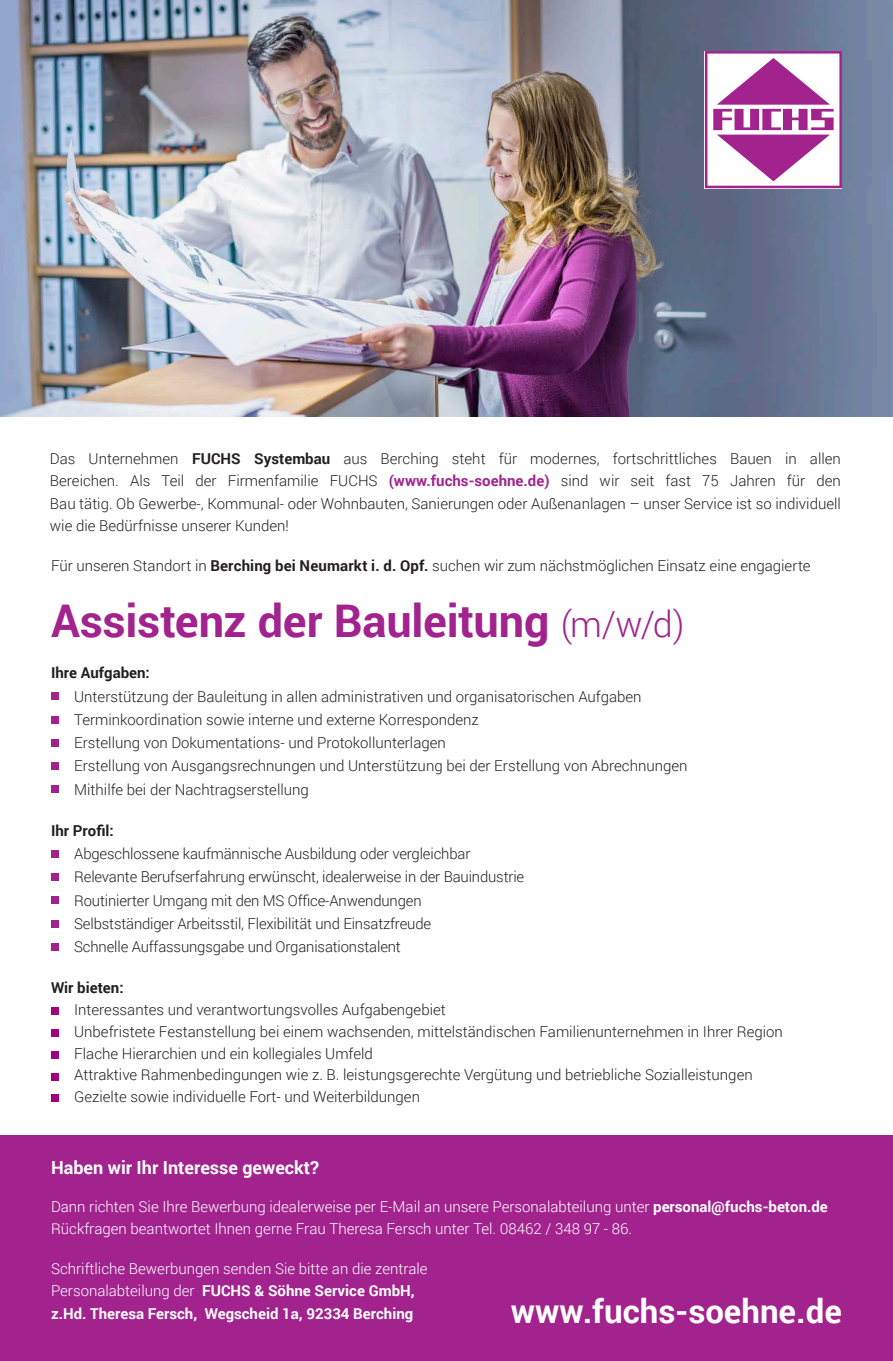
<style>
.page{position:relative;width:893px;height:1361px;background:#fff}
.page>*{position:absolute;margin:0;border:0;box-sizing:border-box;transform-origin:0 0}
.Stellentitel{font:700 45px "Roboto";letter-spacing:-.005em;color:#a2238e}
.t1{font:700 33px "Roboto";color:#fff}
.Zwischenhead_LILA{font:700 18px "Roboto";color:#fff}
.Aufzählung_Stelle{font:300 15px/22.5px "Roboto";color:#231f20;text-align:justify}
.t2{font:300 15px/22.5px "Roboto";color:#fff}
.Zwischenhead{font:700 15px "Roboto";color:#231f20}
.s1{font-weight:700}
.s2{font-weight:700;color:#a2238e}
.s3{font-weight:300;font-size:36px}
</style>
<div class="page">
<div style="left:51px;top:692px;width:8px;height:8px;background:#a2238e"></div>
<div style="left:51px;top:716px;width:8px;height:7px;background:#a2238e"></div>
<div style="left:51px;top:739px;width:8px;height:8px;background:#a2238e"></div>
<div style="left:51px;top:762px;width:8px;height:8px;background:#a2238e"></div>
<div style="left:51px;top:785px;width:8px;height:8px;background:#a2238e"></div>
<div style="left:51px;top:850px;width:8px;height:8px;background:#a2238e"></div>
<div style="left:51px;top:873px;width:8px;height:8px;background:#a2238e"></div>
<div style="left:51px;top:896px;width:8px;height:8px;background:#a2238e"></div>
<div style="left:51px;top:920px;width:8px;height:7px;background:#a2238e"></div>
<div style="left:51px;top:943px;width:8px;height:8px;background:#a2238e"></div>
<div style="left:51px;top:1007px;width:8px;height:8px;background:#a1007d"></div>
<div style="left:51px;top:1029px;width:8px;height:8px;background:#a1007d"></div>
<div style="left:51px;top:1051px;width:8px;height:7px;background:#a1007d"></div>
<div style="left:51px;top:1072px;width:8px;height:8px;background:#a1007d"></div>
<div style="left:51px;top:1094px;width:8px;height:8px;background:#a1007d"></div>
<img style="left:0;top:0;width:893px;height:417px">
<svg style="left:705px;top:51px;width:137px;height:137px"></svg>
<div style="left:0;top:1135px;width:893px;height:226px;background:#a2238e"></div>
<p class="Aufzählung_Stelle" style="left:50px;top:447px;width:792px">Das Unternehmen <span class="s1">FUCHS Systembau</span> aus Berching steht für modernes, fortschrittliches Bauen in allen Bereichen. Als Teil der Firmenfamilie FUCHS <span class="s2">(www.fuchs-soehne.de)</span> sind wir seit fast 75 Jahren für den Bau tätig. Ob Gewerbe-, Kommunal- oder Wohnbauten, Sanierungen oder Außenanlagen – unser Service ist so individuell wie die Bedürfnisse unserer Kunden!</p>
<p class="Aufzählung_Stelle" style="left:51px;top:554px;width:761px">Für unseren Standort in <span class="s1">Berching bei Neumarkt i. d. Opf.</span> suchen wir zum nächstmöglichen Einsatz eine engagierte</p>
<p class="Stellentitel" style="left:51px;top:589px;width:635px">Assistenz der Bauleitung <span class="s3">(m/w/d)</span></p>
<p class="Zwischenhead" style="left:51px;top:662px;width:100px">Ihre Aufgaben:</p>
<p class="Aufzählung_Stelle" style="left:74px;top:684px;width:569px">Unterstützung der Bauleitung in allen administrativen und organisatorischen Aufgaben</p>
<p class="Aufzählung_Stelle" style="left:74px;top:708px;width:406px">Terminkoordination sowie interne und externe Korrespondenz</p>
<p class="Aufzählung_Stelle" style="left:74px;top:731px;width:373px">Erstellung von Dokumentations- und Protokollunterlagen</p>
<p class="Aufzählung_Stelle" style="left:74px;top:754px;width:615px">Erstellung von Ausgangsrechnungen und Unterstützung bei der Erstellung von Abrechnungen</p>
<p class="Aufzählung_Stelle" style="left:74px;top:777px;width:236px">Mithilfe bei der Nachtragserstellung</p>
<p class="Zwischenhead" style="left:51px;top:820px;width:64px">Ihr Profil:</p>
<p class="Aufzählung_Stelle" style="left:74px;top:842px;width:398px">Abgeschlossene kaufmännische Ausbildung oder vergleichbar</p>
<p class="Aufzählung_Stelle" style="left:74px;top:865px;width:451px">Relevante Berufserfahrung erwünscht, idealerweise in der Bauindustrie</p>
<p class="Aufzählung_Stelle" style="left:74px;top:888px;width:349px">Routinierter Umgang mit den MS Office-Anwendungen</p>
<p class="Aufzählung_Stelle" style="left:74px;top:912px;width:358px">Selbstständiger Arbeitsstil, Flexibilität und Einsatzfreude</p>
<p class="Aufzählung_Stelle" style="left:74px;top:935px;width:328px">Schnelle Auffassungsgabe und Organisationstalent</p>
<p class="Zwischenhead" style="left:51px;top:977px;width:74px">Wir bieten:</p>
<p class="Aufzählung_Stelle" style="left:74px;top:998px;width:373px">Interessantes und verantwortungsvolles Aufgabengebiet</p>
<p class="Aufzählung_Stelle" style="left:74px;top:1020px;width:710px">Unbefristete Festanstellung bei einem wachsenden, mittelständischen Familienunternehmen in Ihrer Region</p>
<p class="Aufzählung_Stelle" style="left:74px;top:1041px;width:300px">Flache Hierarchien und ein kollegiales Umfeld</p>
<p class="Aufzählung_Stelle" style="left:74px;top:1063px;width:680px">Attraktive Rahmenbedingungen wie z. B. leistungsgerechte Vergütung und betriebliche Sozialleistungen</p>
<p class="Aufzählung_Stelle" style="left:74px;top:1085px;width:347px">Gezielte sowie individuelle Fort- und Weiterbildungen</p>
<p class="Zwischenhead_LILA" style="left:51px;top:1154px;width:270px">Haben wir Ihr Interesse geweckt?</p>
<p class="t2" style="left:51px;top:1194px;width:778px">Dann richten Sie Ihre Bewerbung idealerweise per E-Mail an unsere Personalabteilung unter <span class="s1">personal@fuchs-beton.de<br></span>Rückfragen beantwortet Ihnen gerne Frau Theresa Fersch unter Tel. 08462 / 348 97 - 86.</p>
<p class="t2" style="left:51px;top:1256px;width:378px">Schriftliche Bewerbungen senden Sie bitte an die zentrale<br>Personalabteilung der <span class="s1">FUCHS &amp; Söhne Service GmbH, z.Hd. Theresa Fersch, Wegscheid 1a, 92334 Berching</span></p>
<p class="t1" style="left:511px;top:1288px;width:332px">www.fuchs-soehne.de</p>
</div>
